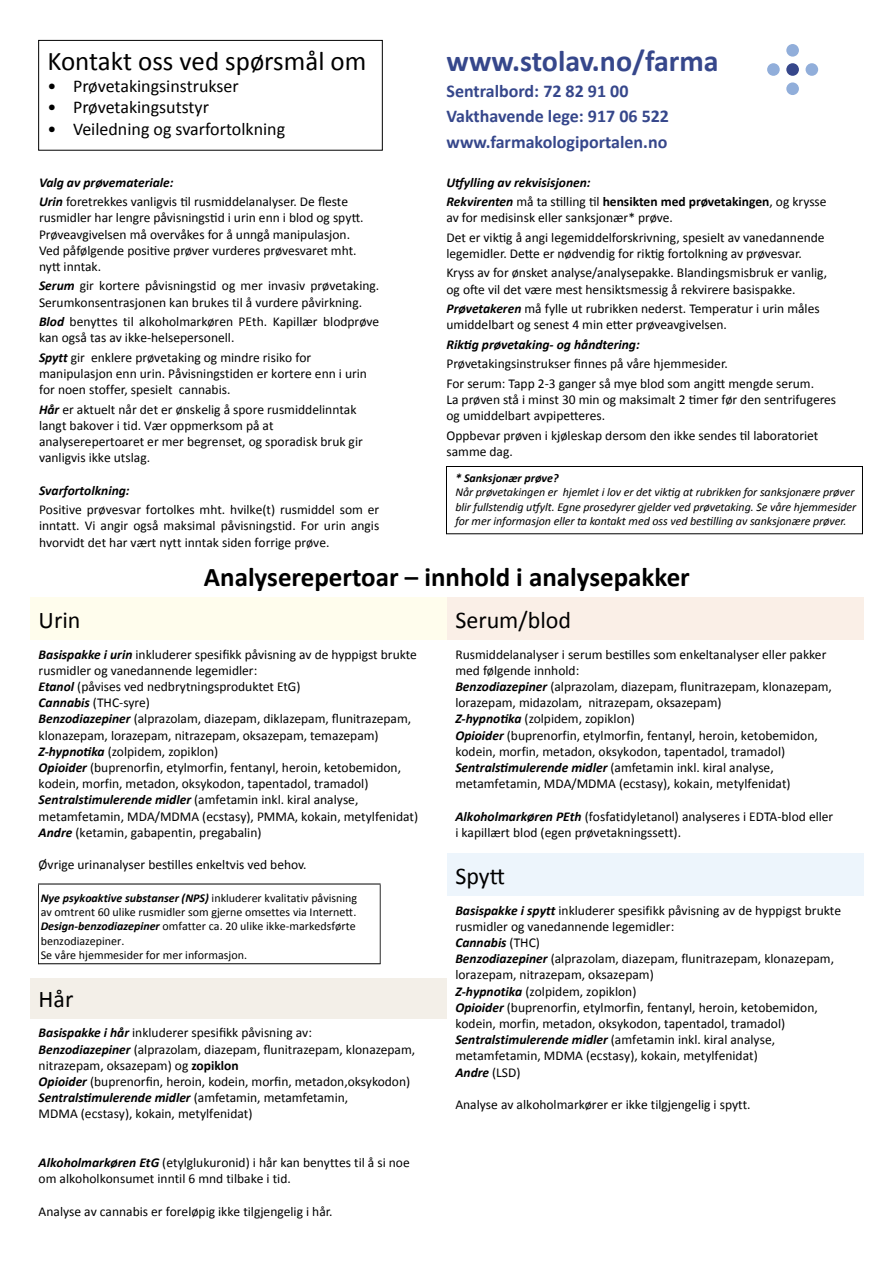
<style>
.page{position:relative;width:893px;height:1263px;background:#fff}
.page>*{position:absolute;margin:0;border:0;box-sizing:border-box;transform-origin:0 0}
.t1{font:700 30px "Calibri";color:#36478b}
.t2{font:700 27px "Calibri";color:#000}
.t3{font:27px "Calibri";color:#000}
.t4{font:24px "Calibri";color:#000}
.t5{font:18px "Calibri";color:#000}
.t6{font:700 18px/25.5px "Calibri";color:#36478b}
.t7{font:13.5px/16.2px "Calibri";color:#000}
.t8{font:italic 700 13.5px/19.5px "Calibri";color:#000}
.t9{font:italic 12px/14.4px "Calibri";letter-spacing:-.005em;color:#000}
.t10{font:12px/14.4px "Calibri";color:#000}
.s1{font-weight:700;font-style:italic}
.s2{font-weight:400;font-style:normal}
.s3{font-style:normal}
.s4{font-weight:700}
</style>
<div class="page">
<div style="left:38px;top:40px;width:345px;height:111px;border:1px solid #000"></div>
<div style="left:786px;top:44px;width:13px;height:13px;background:#91aeda;border-radius:50%"></div>
<div style="left:786px;top:63px;width:13px;height:13px;background:#36478b;border-radius:50%"></div>
<div style="left:767px;top:63px;width:13px;height:13px;background:#91aeda;border-radius:50%"></div>
<div style="left:806px;top:63px;width:12px;height:13px;background:#91aeda;border-radius:50%"></div>
<div style="left:786px;top:82px;width:13px;height:13px;background:#91aeda;border-radius:50%"></div>
<div style="left:446px;top:466px;width:417px;height:68px;border:1px solid #000"></div>
<div style="left:30px;top:597px;width:417px;height:43px;background:#fffded"></div>
<div style="left:447px;top:597px;width:417px;height:43px;background:#faefe7"></div>
<div style="left:447px;top:853px;width:417px;height:43px;background:#edf5fc"></div>
<div style="left:30px;top:978px;width:417px;height:41px;background:#f3efe8"></div>
<hr style="left:38px;top:884px;width:343px;height:1px;background:#000">
<hr style="left:38px;top:884px;width:1px;height:80px;background:#000">
<hr style="left:380px;top:884px;width:1px;height:80px;background:#000">
<hr style="left:38px;top:963px;width:343px;height:1px;background:#000">
<p class="t3" style="left:48px;top:44px;width:320px">Kontakt oss ved spørsmål om</p>
<p class="t5" style="left:48px;top:74px;width:193px">• Prøvetakingsinstrukser</p>
<p class="t5" style="left:48px;top:96px;width:163px">• Prøvetakingsutstyr</p>
<p class="t5" style="left:48px;top:117px;width:239px">• Veiledning og svarfortolkning</p>
<p class="t7" style="left:39px;top:172px;width:311px;line-height:19.5px"><span class="s1">Valg av prøvemateriale:<br>Urin</span> foretrekkes vanligvis til rusmiddelanalyser. De fleste</p>
<p class="t7" style="left:39px;top:210px;width:326px">rusmidler har lengre påvisningstid i urin enn i blod og spytt.<br>Prøveavgivelsen må overvåkes for å unngå manipulasjon.<br>Ved påfølgende positive prøver vurderes prøvesvaret mht. nytt inntak.</p>
<p class="t7" style="left:39px;top:278px;width:342px"><span class="s1">Serum</span> gir kortere påvisningstid og mer invasiv prøvetaking.<br>Serumkonsentrasjonen kan brukes til å vurdere påvirkning.</p>
<p class="t7" style="left:39px;top:313px;width:342px"><span class="s1">Blod</span> benyttes til alkoholmarkøren PEth. Kapillær blodprøve kan også tas av ikke-helsepersonell.</p>
<p class="t7" style="left:39px;top:349px;width:330px"><span class="s1">Spytt</span> gir enklere prøvetaking og mindre risiko for manipulasjon enn urin. Påvisningstiden er kortere enn i urin for noen stoffer, spesielt cannabis.</p>
<p class="t7" style="left:39px;top:401px;width:325px"><span class="s1">Hår</span> er aktuelt når det er ønskelig å spore rusmiddelinntak langt bakover i tid. Vær oppmerksom på at analyserepertoaret er mer begrenset, og sporadisk bruk gir vanligvis ikke utslag.</p>
<p class="t7" style="left:39px;top:480px;width:342px;line-height:19.5px"><span class="s1">Svarfortolkning:<br></span>Positive prøvesvar fortolkes mht. hvilke(t) rusmiddel som er</p>
<p class="t7" style="left:39px;top:518px;width:342px">inntatt. Vi angir også maksimal påvisningstid. For urin angis hvorvidt det har vært nytt inntak siden forrige prøve.</p>
<p class="t1" style="left:446px;top:42px;width:274px">www.stolav.no/farma</p>
<p class="t6" style="left:446px;top:78px;width:224px">Sentralbord: 72 82 91 00<br>Vakthavende lege: 917 06 522 www.farmakologiportalen.no</p>
<p class="t8" style="left:446px;top:172px;width:382px">Utfylling av rekvisisjonen:<br>Rekvirenten <span class="s2">må ta stilling til</span> <span class="s3">hensikten med prøvetakingen</span><span class="s2">, og krysse</span></p>
<p class="t7" style="left:446px;top:208px;width:380px;line-height:19.5px">av for medisinsk eller sanksjonær* prøve.<br>Det er viktig å angi legemiddelforskrivning, spesielt av vanedannende</p>
<p class="t7" style="left:446px;top:244px;width:382px;line-height:19.5px">legemidler. Dette er nødvendig for riktig fortolkning av prøvesvar.<br>Kryss av for ønsket analyse/analysepakke. Blandingsmisbruk er vanlig,</p>
<p class="t7" style="left:446px;top:279px;width:375px;line-height:19.5px">og ofte vil det være mest hensiktsmessig å rekvirere basispakke.<br><span class="s1">Prøvetakeren</span> må fylle ut rubrikken nederst. Temperatur i urin måles</p>
<p class="t7" style="left:446px;top:315px;width:369px;line-height:19.5px">umiddelbart og senest 4 min etter prøveavgivelsen.<br><span class="s1">Riktig prøvetaking- og håndtering:<br></span>Prøvetakingsinstrukser finnes på våre hjemmesider.<br>For serum: Tapp 2-3 ganger så mye blod som angitt mengde serum.</p>
<p class="t7" style="left:446px;top:391px;width:391px">La prøven stå i minst 30 min og maksimalt 2 timer før den sentrifugeres og umiddelbart avpipetteres.</p>
<p class="t7" style="left:446px;top:427px;width:373px">Oppbevar prøven i kjøleskap dersom den ikke sendes til laboratoriet samme dag.</p>
<p class="t9" style="left:455px;top:470px;width:402px"><span class="s4">* Sanksjonær prøve?<br></span>Når prøvetakingen er hjemlet i lov er det viktig at rubrikken for sanksjonære prøver blir fullstendig utfylt. Egne prosedyrer gjelder ved prøvetaking. Se våre hjemmesider for mer informasjon eller ta kontakt med oss ved bestilling av sanksjonære prøver.</p>
<p class="t2" style="left:204px;top:560px;width:488px">Analyserepertoar – innhold i analysepakker</p>
<p class="t4" style="left:39px;top:605px;width:43px">Urin</p>
<p class="t4" style="left:455px;top:605px;width:117px">Serum/blod</p>
<p class="t7" style="left:39px;top:646px;width:381px"><span class="s1">Basispakke i urin</span> inkluderer spesifikk påvisning av de hyppigst brukte rusmidler og vanedannende legemidler:<br><span class="s1">Etanol</span> (påvises ved nedbrytningsproduktet EtG)<br><span class="s1">Cannabis</span> (THC-syre)<br><span class="s1">Benzodiazepiner</span> (alprazolam, diazepam, diklazepam, flunitrazepam, klonazepam, lorazepam, nitrazepam, oksazepam, temazepam)<br><span class="s1">Z-hypnotika</span> (zolpidem, zopiklon)<br><span class="s1">Opioider</span> (buprenorfin, etylmorfin, fentanyl, heroin, ketobemidon, kodein, morfin, metadon, oksykodon, tapentadol, tramadol)<br><span class="s1">Sentralstimulerende midler</span> (amfetamin inkl. kiral analyse, metamfetamin, MDA/MDMA (ecstasy), PMMA, kokain, metylfenidat)<br><span class="s1">Andre</span> (ketamin, gabapentin, pregabalin)</p>
<p class="t7" style="left:39px;top:857px;width:270px">Øvrige urinanalyser bestilles enkeltvis ved behov.</p>
<p class="t7" style="left:455px;top:646px;width:378px">Rusmiddelanalyser i serum bestilles som enkeltanalyser eller pakker med følgende innhold:<br><span class="s1">Benzodiazepiner</span> (alprazolam, diazepam, flunitrazepam, klonazepam, lorazepam, midazolam, nitrazepam, oksazepam)<br><span class="s1">Z-hypnotika</span> (zolpidem, zopiklon)<br><span class="s1">Opioider</span> (buprenorfin, etylmorfin, fentanyl, heroin, ketobemidon, kodein, morfin, metadon, oksykodon, tapentadol, tramadol)<br><span class="s1">Sentralstimulerende midler</span> (amfetamin inkl. kiral analyse, metamfetamin, MDA/MDMA (ecstasy), kokain, metylfenidat)</p>
<p class="t7" style="left:455px;top:808px;width:379px"><span class="s1">Alkoholmarkøren PEth</span> (fosfatidyletanol) analyseres i EDTA-blod eller i kapillært blod (egen prøvetakningssett).</p>
<p class="t4" style="left:455px;top:861px;width:51px">Spytt</p>
<p class="t10" style="left:41px;top:890px;width:318px"><span class="s1">Nye psykoaktive substanser (NPS)</span> inkluderer kvalitativ påvisning av omtrent 60 ulike rusmidler som gjerne omsettes via Internett.<br><span class="s1">Design-benzodiazepiner</span> omfatter ca. 20 ulike ikke-markedsførte benzodiazepiner.<br>Se våre hjemmesider for mer informasjon.</p>
<p class="t4" style="left:39px;top:984px;width:36px">Hår</p>
<p class="t7" style="left:39px;top:1025px;width:378px"><span class="s1">Basispakke i hår</span> inkluderer spesifikk påvisning av:<br><span class="s1">Benzodiazepiner</span> (alprazolam, diazepam, flunitrazepam, klonazepam, nitrazepam, oksazepam) og <span class="s4">zopiklon<br></span><span class="s1">Opioider</span> (buprenorfin, heroin, kodein, morfin, metadon,oksykodon)<br><span class="s1">Sentralstimulerende midler</span> (amfetamin, metamfetamin,<br>MDMA (ecstasy), kokain, metylfenidat)</p>
<p class="t7" style="left:39px;top:1154px;width:373px"><span class="s1">Alkoholmarkøren EtG</span> (etylglukuronid) i hår kan benyttes til å si noe om alkoholkonsumet inntil 6 mnd tilbake i tid.</p>
<p class="t7" style="left:39px;top:1203px;width:295px">Analyse av cannabis er foreløpig ikke tilgjengelig i hår.</p>
<p class="t7" style="left:455px;top:902px;width:387px"><span class="s1">Basispakke i spytt</span> inkluderer spesifikk påvisning av de hyppigst brukte rusmidler og vanedannende legemidler:<br><span class="s1">Cannabis</span> (THC)<br><span class="s1">Benzodiazepiner</span> (alprazolam, diazepam, flunitrazepam, klonazepam, lorazepam, nitrazepam, oksazepam)<br><span class="s1">Z-hypnotika</span> (zolpidem, zopiklon)<br><span class="s1">Opioider</span> (buprenorfin, etylmorfin, fentanyl, heroin, ketobemidon, kodein, morfin, metadon, oksykodon, tapentadol, tramadol)<br><span class="s1">Sentralstimulerende midler</span> (amfetamin inkl. kiral analyse, metamfetamin, MDMA (ecstasy), kokain, metylfenidat)<br><span class="s1">Andre</span> (LSD)</p>
<p class="t7" style="left:455px;top:1096px;width:297px">Analyse av alkoholmarkører er ikke tilgjengelig i spytt.</p>
</div>
